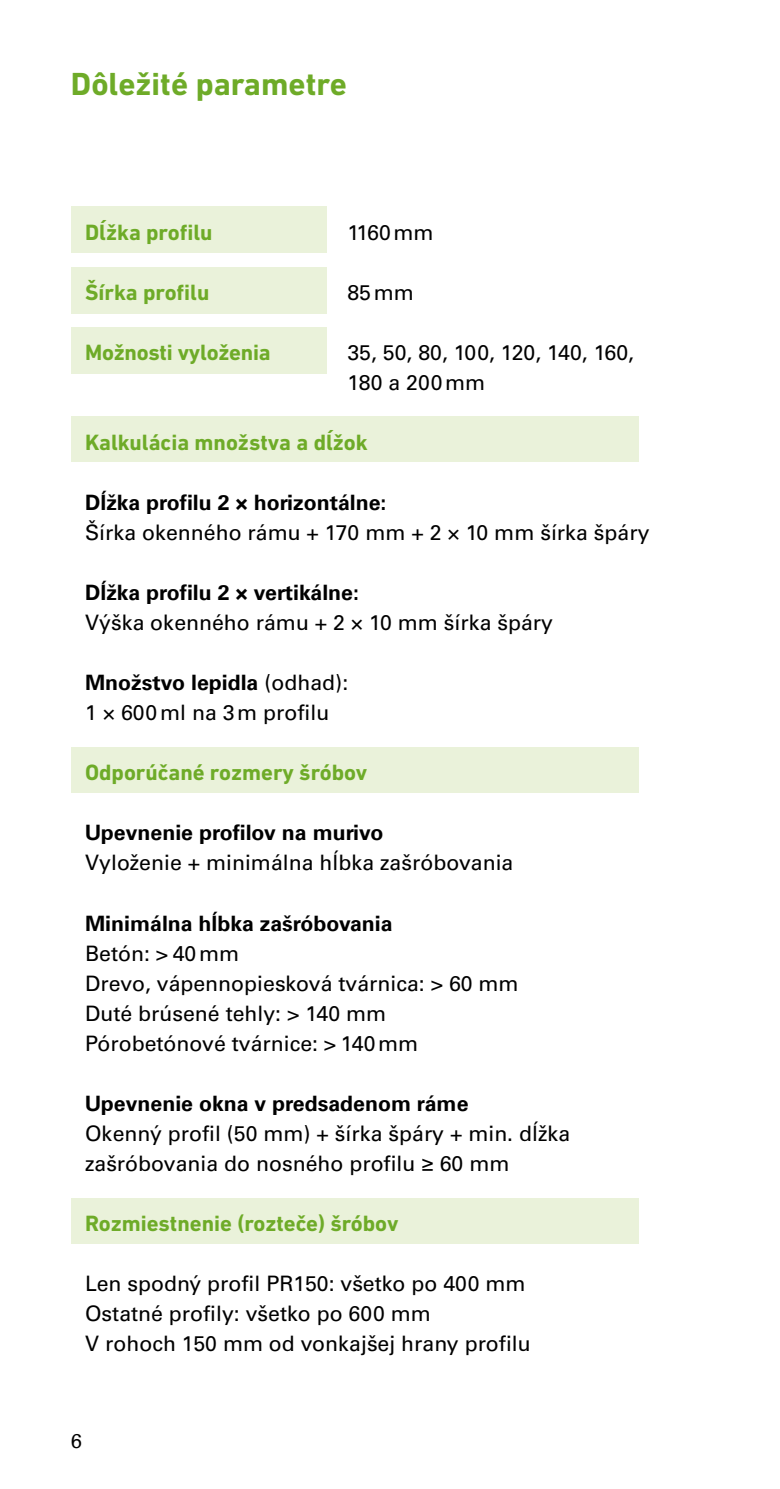
<style>
.page{position:relative;width:780px;height:1489px;background:#fff}
.page>*{position:absolute;margin:0;border:0;box-sizing:border-box;transform-origin:0 0}
.t1{font:700 32.5px "DIN Next LT Pro";color:#6eab28}
.t2{font:700 22.5px "DIN Next LT Pro";color:#6eab28}
.t3{font:21.25px/30px "Univers LTCYR 55 Roman";color:#000}
.t4{font:700 21.25px "Univers Com 65";color:#000}
.t5{font:20px "Univers Com 55 Roman";color:#000}
.s1{font-family:"Univers LTCYR 55 Roman";font-weight:400}
</style>
<div class="page">
<div style="left:71px;top:207px;width:255px;height:46px;background:#eaf2da"></div>
<div style="left:71px;top:267px;width:255px;height:46px;background:#eaf2da"></div>
<div style="left:71px;top:327px;width:255px;height:46px;background:#eaf2da"></div>
<div style="left:71px;top:416px;width:567px;height:46px;background:#eaf2da"></div>
<div style="left:71px;top:747px;width:567px;height:46px;background:#eaf2da"></div>
<div style="left:71px;top:1197px;width:567px;height:46px;background:#eaf2da"></div>
<h1 class="t1" style="left:71px;top:65px;width:277px">Dôležité parametre</h1>
<p class="t2" style="left:85px;top:219px;width:129px">Dĺžka profilu</p>
<p class="t3" style="left:347px;top:217px;width:88px">1160mm</p>
<p class="t2" style="left:85px;top:279px;width:126px">Šírka profilu</p>
<p class="t3" style="left:347px;top:277px;width:68px">85mm</p>
<p class="t2" style="left:85px;top:339px;width:187px">Možnosti vyloženia</p>
<p class="t3" style="left:347px;top:337px;width:288px">35, 50, 80, 100, 120, 140, 160,<br>180 a 200mm</p>
<p class="t2" style="left:85px;top:429px;width:284px">Kalkulácia množstva a dĺžok</p>
<p class="t4" style="left:85px;top:490px;width:303px">Dĺžka profilu 2 × horizontálne:</p>
<p class="t3" style="left:85px;top:517px;width:566px">Šírka okenného rámu + 170 mm + 2 × 10 mm šírka špáry</p>
<p class="t4" style="left:85px;top:580px;width:275px">Dĺžka profilu 2 × vertikálne:</p>
<p class="t3" style="left:85px;top:607px;width:469px">Výška okenného rámu + 2 × 10 mm šírka špáry</p>
<p class="t4" style="left:85px;top:670px;width:265px">Množstvo lepidla <span class="s1">(odhad):</span></p>
<p class="t3" style="left:85px;top:697px;width:246px">1 × 600ml na 3m profilu</p>
<p class="t2" style="left:85px;top:759px;width:284px">Odporúčané rozmery šróbov</p>
<p class="t4" style="left:85px;top:820px;width:300px">Upevnenie profilov na murivo</p>
<p class="t3" style="left:85px;top:847px;width:430px">Vyloženie + minimálna hĺbka zašróbovania</p>
<p class="t4" style="left:85px;top:910px;width:309px">Minimálna hĺbka zašróbovania</p>
<p class="t3" style="left:85px;top:937px;width:435px">Betón: &gt; 40mm<br>Drevo, vápennopiesková tvárnica: &gt; 60 mm<br>Duté brúsené tehly: &gt; 140 mm<br>Pórobetónové tvárnice: &gt; 140mm</p>
<p class="t4" style="left:85px;top:1090px;width:385px">Upevnenie okna v predsadenom ráme</p>
<p class="t3" style="left:85px;top:1117px;width:487px">Okenný profil (50 mm) + šírka špáry + min. dĺžka zašróbovania do nosného profilu ≥ 60 mm</p>
<p class="t2" style="left:85px;top:1209px;width:315px">Rozmiestnenie (rozteče) šróbov</p>
<p class="t3" style="left:85px;top:1267px;width:447px">Len spodný profil PR150: všetko po 400 mm<br>Ostatné profily: všetko po 600 mm<br>V rohoch 150 mm od vonkajšej hrany profilu</p>
<p class="t5" style="left:71px;top:1428px;width:13px">6</p>
</div>
